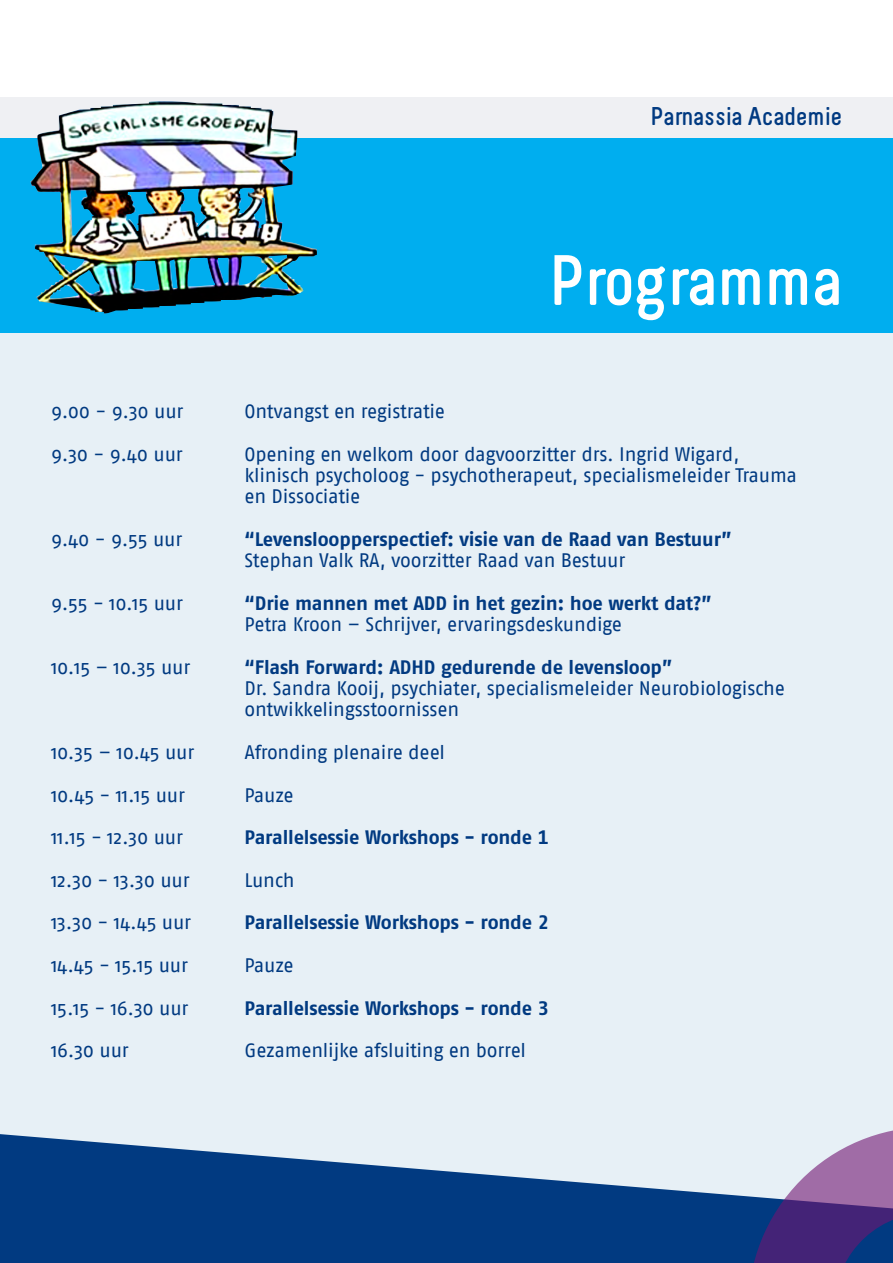
<style>
.page{position:relative;width:893px;height:1263px;background:#fff}
.page>*{position:absolute;margin:0;border:0;box-sizing:border-box;transform-origin:0 0}
.t1{font:700 71.1px "Melbourne";color:#fff}
.t2{font:700 25.65px "Melbourne";color:#013a81}
.t3{font:19.5px/21.3px "Fago No";letter-spacing:-.01em;color:#013a81}
.t4{font:19.5px "Fago No Bold TF";letter-spacing:-.01em;color:#013a81}
</style>
<div class="page">
<div style="left:0;top:323px;width:893px;height:886px;background:#e7f0f6"></div>
<div style="left:0;top:97px;width:893px;height:42px;background:#eff0f3"></div>
<div style="left:0;top:138px;width:893px;height:194px;background:#00aeef"></div>
<img style="left:30px;top:101px;width:287px;height:213px">
<svg style="left:0;top:1134px;width:724px;height:129px;fill:#013a81"></svg>
<svg style="left:724px;top:1130px;width:169px;height:133px"></svg>
<h2 class="t2" style="left:651px;top:103px;width:193px">Parnassia Academie</h2>
<h1 class="t1" style="left:549px;top:243px;width:295px">Programma</h1>
<p class="t3" style="left:51px;top:401px;width:134px">9.00 - 9.30 uur</p>
<p class="t3" style="left:245px;top:401px;width:202px">Ontvangst en registratie</p>
<p class="t3" style="left:51px;top:443px;width:133px">9.30 - 9.40 uur</p>
<p class="t3" style="left:245px;top:443px;width:554px">Opening en welkom door dagvoorzitter drs. Ingrid Wigard, klinisch psycholoog - psychotherapeut, specialismeleider Trauma en Dissociatie</p>
<p class="t3" style="left:51px;top:528px;width:133px">9.40 - 9.55 uur</p>
<p class="t4" style="left:245px;top:528px;width:489px">“Levensloopperspectief: visie van de Raad van Bestuur”</p>
<p class="t3" style="left:245px;top:550px;width:382px">Stephan Valk RA, voorzitter Raad van Bestuur</p>
<p class="t3" style="left:51px;top:592px;width:134px">9.55 - 10.15 uur</p>
<p class="t4" style="left:245px;top:592px;width:469px">“Drie mannen met ADD in het gezin: hoe werkt dat?”</p>
<p class="t3" style="left:245px;top:614px;width:379px">Petra Kroon – Schrijver, ervaringsdeskundige</p>
<p class="t3" style="left:51px;top:656px;width:141px">10.15 – 10.35 uur</p>
<p class="t4" style="left:245px;top:656px;width:429px">“Flash Forward: ADHD gedurende de levensloop”</p>
<p class="t3" style="left:245px;top:677px;width:542px">Dr. Sandra Kooij, psychiater, specialismeleider Neurobiologische ontwikkelingsstoornissen</p>
<p class="t3" style="left:51px;top:741px;width:145px">10.35 – 10.45 uur</p>
<p class="t3" style="left:245px;top:741px;width:202px">Afronding plenaire deel</p>
<p class="t3" style="left:51px;top:784px;width:136px">10.45 - 11.15 uur</p>
<p class="t3" style="left:245px;top:784px;width:51px">Pauze</p>
<p class="t3" style="left:51px;top:827px;width:134px">11.15 - 12.30 uur</p>
<p class="t4" style="left:245px;top:826px;width:306px">Parallelsessie Workshops - ronde 1</p>
<p class="t3" style="left:51px;top:869px;width:140px">12.30 - 13.30 uur</p>
<p class="t3" style="left:245px;top:869px;width:52px">Lunch</p>
<p class="t3" style="left:51px;top:912px;width:142px">13.30 - 14.45 uur</p>
<p class="t4" style="left:245px;top:911px;width:306px">Parallelsessie Workshops - ronde 2</p>
<p class="t3" style="left:51px;top:954px;width:139px">14.45 - 15.15 uur</p>
<p class="t3" style="left:245px;top:954px;width:51px">Pauze</p>
<p class="t3" style="left:51px;top:997px;width:139px">15.15 - 16.30 uur</p>
<p class="t4" style="left:245px;top:996px;width:306px">Parallelsessie Workshops - ronde 3</p>
<p class="t3" style="left:51px;top:1040px;width:79px">16.30 uur</p>
<p class="t3" style="left:245px;top:1040px;width:283px">Gezamenlijke afsluiting en borrel</p>
</div>
